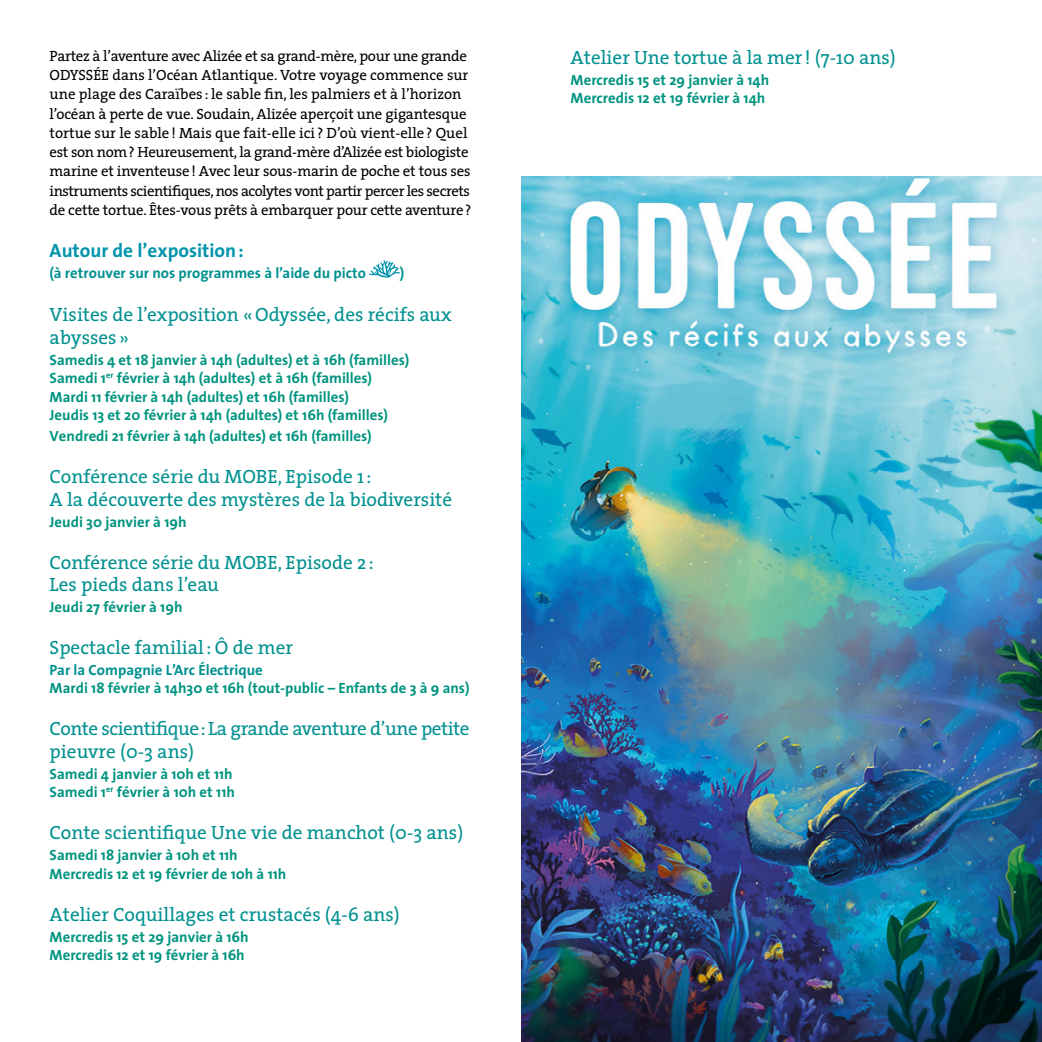
<style>
.page{position:relative;width:1042px;height:1042px;background:#fff}
.page>*{position:absolute;margin:0;border:0;box-sizing:border-box;transform-origin:0 0}
.t1{font:19.25px/22.8px "The Serif";color:#00918f}
.t2{font:19.25px/22.8px "The Serif";letter-spacing:-.025em;color:#00918f}
.t3{font:700 19.25px "The Sans";color:#0194ad}
.t4{font:700 14.88px/18.4px "The Sans";color:#009480}
.t5{font:14.88px/19.2px "The Serif";letter-spacing:-.015em;color:#000}
.t6{font:700 14.88px "The Sans";color:#00918f}
</style>
<div class="page">
<svg style="left:369px;top:260px;width:31px;height:18px"></svg>
<img style="left:521px;top:177px;width:521px;height:865px">
<p class="t5" style="left:50px;top:46px;width:423px">Partez à l’aventure avec Alizée et sa grand-mère, pour une grande ODYSSÉE dans l’Océan Atlantique. Votre voyage commence sur une plage des Caraïbes : le sable fin, les palmiers et à l’horizon l’océan à perte de vue. Soudain, Alizée aperçoit une gigantesque tortue sur le sable! Mais que fait-elle ici ? D’où vient-elle? Quel est son nom? Heureusement, la grand-mère d’Alizée est biologiste marine et inventeuse! Avec leur sous-marin de poche et tous ses instruments scientifiques, nos acolytes vont partir percer les secrets de cette tortue. Êtes-vous prêts à embarquer pour cette aventure?</p>
<p class="t3" style="left:50px;top:234px;width:196px">Autour de l’exposition:</p>
<p class="t6" style="left:50px;top:260px;width:318px">(à retrouver sur nos programmes à l’aide du picto</p>
<p class="t6" style="left:400px;top:260px;width:6px">)</p>
<p class="t1" style="left:50px;top:303px;width:403px">Visites de l’exposition «Odyssée, des récifs aux abysses»</p>
<p class="t4" style="left:50px;top:350px;width:361px">Samedis 4 et 18 janvier à 14h (adultes) et à 16h (familles)<br>Samedi 1<sup>er</sup> février à 14h (adultes) et à 16h (familles)<br>Mardi 11 février à 14h (adultes) et 16h (familles)<br>Jeudis 13 et 20 février à 14h (adultes) et 16h (familles)</p>
<p class="t4" style="left:50px;top:426px;width:323px">Vendredi 21 février à 14h (adultes) et 16h (familles)</p>
<p class="t1" style="left:50px;top:464px;width:404px">Conférence série du MOBE, Episode 1:<br>A la découverte des mystères de la biodiversité</p>
<p class="t4" style="left:50px;top:512px;width:138px">Jeudi 30 janvier à 19h</p>
<p class="t1" style="left:50px;top:550px;width:326px">Conférence série du MOBE, Episode 2 :<br>Les pieds dans l’eau</p>
<p class="t4" style="left:50px;top:597px;width:134px">Jeudi 27 février à 19h</p>
<p class="t1" style="left:50px;top:636px;width:245px">Spectacle familial: Ô de mer</p>
<p class="t6" style="left:50px;top:657px;width:215px">Par la Compagnie L’Arc Électrique</p>
<p class="t4" style="left:50px;top:679px;width:421px">Mardi 18 février à 14h30 et 16h (tout-public – Enfants de 3 à 9 ans)</p>
<p class="t2" style="left:50px;top:717px;width:421px">Conte scientifique: La grande aventure d’une petite pieuvre (0-3 ans)</p>
<p class="t4" style="left:50px;top:764px;width:187px">Samedi 4 janvier à 10h et 11h<br>Samedi 1<sup>er</sup> février à 10h et 11h</p>
<p class="t1" style="left:50px;top:821px;width:415px">Conte scientifique Une vie de manchot (0-3 ans)</p>
<p class="t4" style="left:50px;top:845px;width:238px">Samedi 18 janvier à 10h et 11h<br>Mercredis 12 et 19 février de 10h à 11h</p>
<p class="t1" style="left:50px;top:902px;width:352px">Atelier Coquillages et crustacés (4-6 ans)</p>
<p class="t4" style="left:50px;top:927px;width:201px">Mercredis 15 et 29 janvier à 16h<br>Mercredis 12 et 19 février à 16h</p>
<p class="t1" style="left:570px;top:46px;width:327px">Atelier Une tortue à la mer! (7-10 ans)</p>
<p class="t4" style="left:570px;top:70px;width:200px">Mercredis 15 et 29 janvier à 14h<br>Mercredis 12 et 19 février à 14h</p>
</div>
